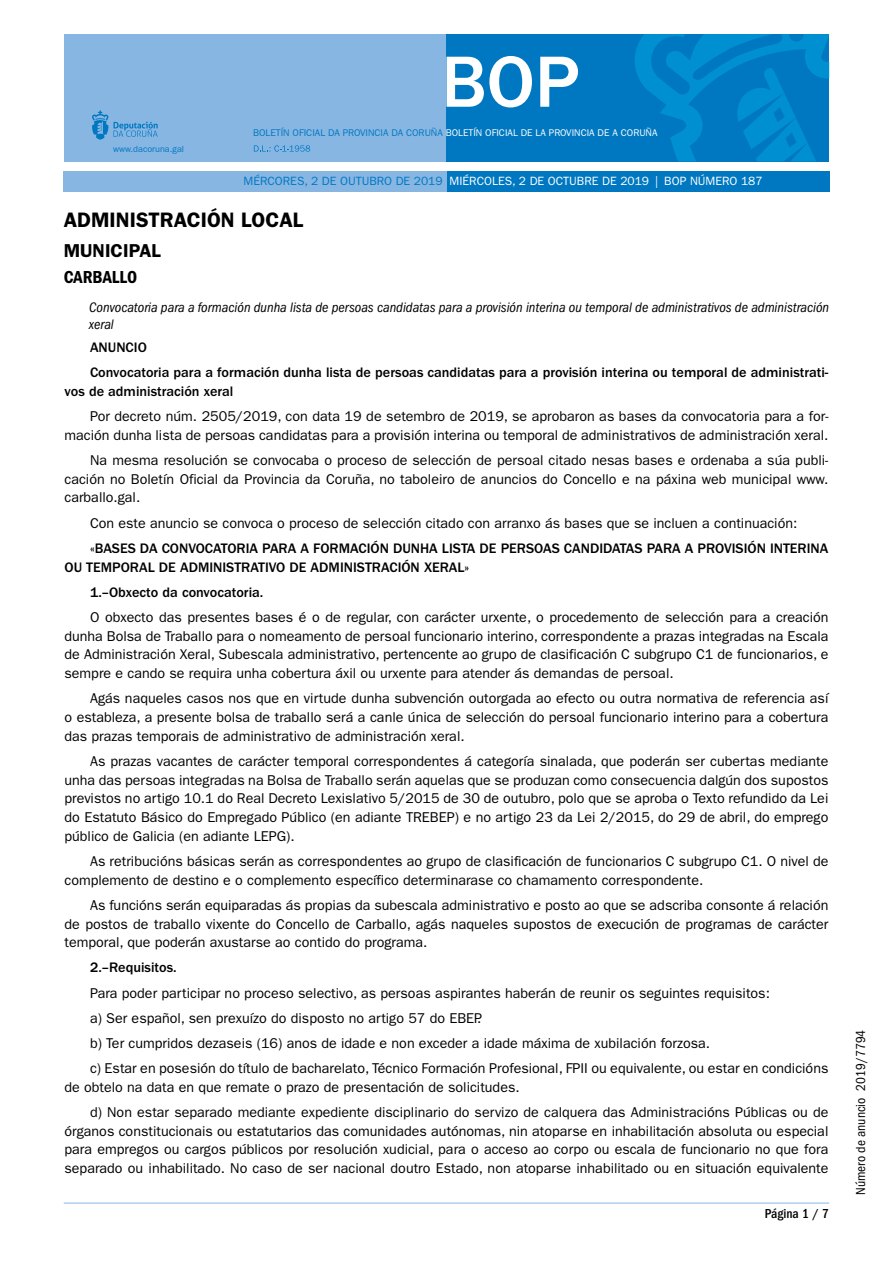
<style>
.page{position:relative;width:893px;height:1263px;background:#fff}
.page>*{position:absolute;margin:0;border:0;box-sizing:border-box;transform-origin:0 0}
.t1{font:500 75px "ITC Franklin Gothic Std";color:#fff}
.t2{font:600 21px "ITC Franklin Gothic Std";color:#000}
.t3{font:600 18.75px "ITC Franklin Gothic Std";color:#000}
.t4{font:18px "ITC Franklin Gothic Std Dm Cd";color:#000}
.t5{font:14.25px/18.8px "ITC Franklin Gothic Std";color:#000;text-align:justify}
.t6{font:500 14.25px/25px "ITC Franklin Gothic Std";color:#000}
.t7{font:italic condensed 14.25px/16.5px "ITC Franklin Gothic Std";color:#000}
.t8{font:condensed 13.5px "ITC Franklin Gothic Std";color:#000}
.t9{font:500 condensed 13.5px "ITC Franklin Gothic Std";color:#000}
.t10{font:12px "ITC Franklin Gothic Std";color:#fff}
.t11{font:9.75px "ITC Franklin Gothic Std";color:#fff}
.t12{font:9px "ITC Franklin Gothic Std";color:#0078c1}
.s1{color:#0078c1}
</style>
<div class="page">
<div style="left:64px;top:34px;width:382px;height:128px;background:#88b6e3"></div>
<div style="left:446px;top:34px;width:383px;height:128px;background:#0078c1"></div>
<svg style="left:254px;top:145px;width:56px;height:7px"></svg>
<svg style="left:92px;top:110px;width:66px;height:30px"></svg>
<svg style="left:635px;top:34px;width:194px;height:128px"></svg>
<div style="left:446px;top:171px;width:383px;height:20px;background:#0078c1"></div>
<div style="left:64px;top:171px;width:383px;height:20px;background:#88b6e3"></div>
<hr style="left:64px;top:1203px;width:765px;height:1px;background:#88b6e3">
<p class="t12" style="left:113px;top:143px;width:72px">www.dacoruna.gal</p>
<h1 class="t1" style="left:441px;top:40px;width:140px">BOP</h1>
<p class="t11" style="left:253px;top:127px;width:406px"><span class="s1">BOLETÍN OFICIAL DA PROVINCIA DA CORUÑA</span> BOLETÍN OFICIAL DE LA PROVINCIA DE A CORUÑA</p>
<p class="t10" style="left:243px;top:174px;width:521px"><span class="s1">MÉRCORES, 2 DE OUTUBRO DE 2019</span> MIÉRCOLES, 2 DE OCTUBRE DE 2019 | BOP NÚMERO 187</p>
<h2 class="t2" style="left:64px;top:207px;width:229px">ADMINISTRACIÓN LOCAL</h2>
<h3 class="t3" style="left:64px;top:239px;width:88px">MUNICIPAL</h3>
<p class="t4" style="left:64px;top:267px;width:75px">CARBALLO</p>
<p class="t7" style="left:89px;top:299px;width:741px">Convocatoria para a formación dunha lista de persoas candidatas para a provisión interina ou temporal de administrativos de administración xeral</p>
<p class="t6" style="left:90px;top:335px;width:740px">ANUNCIO<br>Convocatoria para a formación dunha lista de persoas candidatas para a provisión interina ou temporal de administrati-</p>
<p class="t6" style="left:65px;top:379px;width:170px">vos de administración xeral</p>
<p class="t5" style="left:65px;top:407px;width:765px;text-align:right">Por decreto núm. 2505/2019, con data 19 de setembro de 2019, se aprobaron as bases da convocatoria para a for&shy;mación dunha lista de persoas candidatas para a provisión interina ou temporal de administrativos de administración xeral.</p>
<p class="t5" style="left:65px;top:451px;width:765px;text-indent:26px">Na mesma resolución se convocaba o proceso de selección de persoal citado nesas bases e ordenaba a súa publi&shy;cación no Boletín Oficial da Provincia da Coruña, no taboleiro de anuncios do Concello e na páxina web municipal www. carballo.gal.</p>
<p class="t5" style="left:90px;top:513px;width:709px">Con este anuncio se convoca o proceso de selección citado con arranxo ás bases que se incluen a continuación:</p>
<p class="t6" style="left:65px;top:539px;width:765px;line-height:18.8px;text-indent:26px">«BASES DA CONVOCATORIA PARA A FORMACIÓN DUNHA LISTA DE PERSOAS CANDIDATAS PARA A PROVISIÓN INTERINA<br>OU TEMPORAL DE ADMINISTRATIVO DE ADMINISTRACIÓN XERAL»</p>
<p class="t6" style="left:90px;top:579px;width:175px">1.–Obxecto da convocatoria.</p>
<p class="t5" style="left:65px;top:608px;width:765px;text-indent:26px">O obxecto das presentes bases é o de regular, con carácter urxente, o procedemento de selección para a creación dunha Bolsa de Traballo para o nomeamento de persoal funcionario interino, correspondente a prazas integradas na Escala de Administración Xeral, Subescala administrativo, pertencente ao grupo de clasificación C subgrupo C1 de funcionarios, e sempre e cando se requira unha cobertura áxil ou urxente para atender ás demandas de persoal.</p>
<p class="t5" style="left:65px;top:689px;width:765px;text-indent:26px">Agás naqueles casos nos que en virtude dunha subvención outorgada ao efecto ou outra normativa de referencia así o estableza, a presente bolsa de traballo será a canle única de selección do persoal funcionario interino para a cobertura das prazas temporais de administrativo de administración xeral.</p>
<p class="t5" style="left:65px;top:752px;width:765px;text-indent:26px">As prazas vacantes de carácter temporal correspondentes á categoría sinalada, que poderán ser cubertas mediante unha das persoas integradas na Bolsa de Traballo serán aquelas que se produzan como consecuencia dalgún dos supostos previstos no artigo 10.1 do Real Decreto Lexislativo 5/2015 de 30 de outubro, polo que se aproba o Texto refundido da Lei do Estatuto Básico do Empregado Público (en adiante TREBEP) e no artigo 23 da Lei 2/2015, do 29 de abril, do emprego público de Galicia (en adiante LEPG).</p>
<p class="t5" style="left:65px;top:852px;width:765px;text-indent:26px">As retribucións básicas serán as correspondentes ao grupo de clasificación de funcionarios C subgrupo C1. O nivel de complemento de destino e o complemento específico determinarase co chamamento correspondente.</p>
<p class="t5" style="left:65px;top:896px;width:765px;text-indent:26px">As funcións serán equiparadas ás propias da subescala administrativo e posto ao que se adscriba consonte á relación de postos de traballo vixente do Concello de Carballo, agás naqueles supostos de execución de programas de carácter temporal, que poderán axustarse ao contido do programa.</p>
<p class="t6" style="left:90px;top:955px;width:88px">2.–Requisitos.</p>
<p class="t5" style="left:90px;top:980px;width:740px;line-height:25px;text-align:left">Para poder participar no proceso selectivo, as persoas aspirantes haberán de reunir os seguintes requisitos:<br>a) Ser español, sen prexuízo do disposto no artigo 57 do EBEP.<br>b) Ter cumpridos dezaseis (16) anos de idade e non exceder a idade máxima de xubilación forzosa.<br>c) Estar en posesión do título de bacharelato, Técnico Formación Profesional, FPII ou equivalente, ou estar en condicións</p>
<p class="t5" style="left:90px;top:1074px;width:740px;line-height:25px;text-indent:-26px">de obtelo na data en que remate o prazo de presentación de solicitudes.<br>d) Non estar separado mediante expediente disciplinario do servizo de calquera das Administracións Públicas ou de</p>
<p class="t5" style="left:65px;top:1121px;width:765px">órganos constitucionais ou estatutarios das comunidades autónomas, nin atoparse en inhabilitación absoluta ou especial para empregos ou cargos públicos por resolución xudicial, para o acceso ao corpo ou escala de funcionario no que fora separado ou inhabilitado. No caso de ser nacional doutro Estado, non atoparse inhabilitado ou en situación equivalente</p>
<p class="t9" style="left:765px;top:1206px;width:66px">Página 1 / 7</p>
<p class="t8" style="left:853px;top:1195px;width:167px;rotate:-90deg">Número de anuncio 2019/7794</p>
</div>
